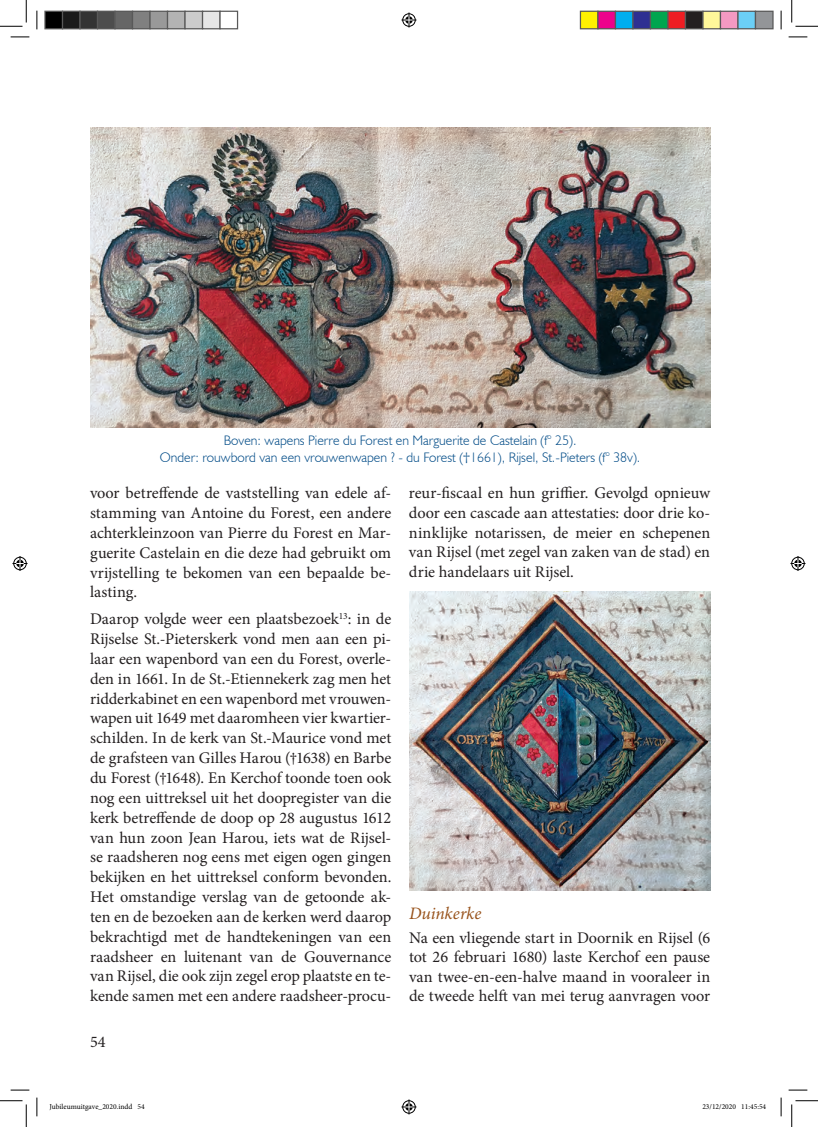
<style>
.page{position:relative;width:818px;height:1127px;background:#fff}
.page>*{position:absolute;margin:0;border:0;box-sizing:border-box;transform-origin:0 0}
.t1{font:italic 17.5px "Minion Pro";color:#98531c}
.t2{font:16.25px/19.9px "Minion Pro";letter-spacing:-.005em;color:#231f20;text-align:justify}
.t3{font:300 13.75px/16.5px "Humanist 521 BT";color:#004b87;text-align:center}
.t4{font:7.5px "Minion Pro";color:#000}
</style>
<div class="page">
<img style="left:90px;top:127px;width:620px;height:300px">
<img style="left:409px;top:591px;width:301px;height:299px">
<svg style="left:11px;top:36px;width:18px;height:2px"></svg>
<svg style="left:788px;top:36px;width:19px;height:2px"></svg>
<svg style="left:11px;top:1089px;width:18px;height:1px"></svg>
<svg style="left:788px;top:1089px;width:19px;height:1px"></svg>
<svg style="left:36px;top:11px;width:2px;height:18px"></svg>
<svg style="left:36px;top:1097px;width:2px;height:18px"></svg>
<svg style="left:780px;top:11px;width:2px;height:18px"></svg>
<svg style="left:780px;top:1097px;width:2px;height:18px"></svg>
<svg style="left:0;top:0;width:27px;height:27px"></svg>
<svg style="left:0;top:1100px;width:27px;height:26px"></svg>
<svg style="left:791px;top:0;width:27px;height:27px"></svg>
<svg style="left:791px;top:1100px;width:27px;height:26px"></svg>
<svg style="left:401px;top:13px;width:15px;height:15px"></svg>
<svg style="left:401px;top:1099px;width:15px;height:15px"></svg>
<svg style="left:13px;top:556px;width:15px;height:15px"></svg>
<svg style="left:790px;top:556px;width:15px;height:15px"></svg>
<div style="left:45px;top:11px;width:18px;height:18px;background:#000"></div>
<div style="left:44px;top:11px;width:19px;height:18px;border:1px solid #595959"></div>
<div style="left:63px;top:11px;width:17px;height:18px;background:#1a1a1a"></div>
<div style="left:62px;top:11px;width:19px;height:18px;border:1px solid #595959"></div>
<div style="left:80px;top:11px;width:18px;height:18px;background:#333"></div>
<div style="left:79px;top:11px;width:19px;height:18px;border:1px solid #595959"></div>
<div style="left:98px;top:11px;width:17px;height:18px;background:#4d4d4d"></div>
<div style="left:97px;top:11px;width:19px;height:18px;border:1px solid #595959"></div>
<div style="left:115px;top:11px;width:18px;height:18px;background:#666"></div>
<div style="left:114px;top:11px;width:19px;height:18px;border:1px solid #595959"></div>
<div style="left:133px;top:11px;width:17px;height:18px;background:#808080"></div>
<div style="left:132px;top:11px;width:19px;height:18px;border:1px solid #595959"></div>
<div style="left:150px;top:11px;width:18px;height:18px;background:#999"></div>
<div style="left:149px;top:11px;width:19px;height:18px;border:1px solid #595959"></div>
<div style="left:168px;top:11px;width:17px;height:18px;background:#b3b3b3"></div>
<div style="left:167px;top:11px;width:19px;height:18px;border:1px solid #595959"></div>
<div style="left:185px;top:11px;width:18px;height:18px;background:#ccc"></div>
<div style="left:184px;top:11px;width:19px;height:18px;border:1px solid #595959"></div>
<div style="left:203px;top:11px;width:17px;height:18px;background:#e6e6e6"></div>
<div style="left:202px;top:11px;width:19px;height:18px;border:1px solid #595959"></div>
<div style="left:219px;top:11px;width:19px;height:18px;border:1px solid #595959"></div>
<div style="left:580px;top:11px;width:18px;height:18px;background:#fff101"></div>
<div style="left:580px;top:11px;width:18px;height:18px;border:1px solid #595959"></div>
<div style="left:598px;top:11px;width:17px;height:18px;background:#ed028c"></div>
<div style="left:597px;top:11px;width:19px;height:18px;border:1px solid #595959"></div>
<div style="left:615px;top:11px;width:18px;height:18px;background:#00aeef"></div>
<div style="left:615px;top:11px;width:18px;height:18px;border:1px solid #595959"></div>
<div style="left:633px;top:11px;width:17px;height:18px;background:#2e3092"></div>
<div style="left:632px;top:11px;width:19px;height:18px;border:1px solid #595959"></div>
<div style="left:650px;top:11px;width:18px;height:18px;background:#00a54f"></div>
<div style="left:650px;top:11px;width:18px;height:18px;border:1px solid #595959"></div>
<div style="left:668px;top:11px;width:17px;height:18px;background:#ee1d23"></div>
<div style="left:667px;top:11px;width:19px;height:18px;border:1px solid #595959"></div>
<div style="left:685px;top:11px;width:18px;height:18px;background:#231f20"></div>
<div style="left:685px;top:11px;width:18px;height:18px;border:1px solid #595959"></div>
<div style="left:703px;top:11px;width:17px;height:18px;background:#fff79a"></div>
<div style="left:702px;top:11px;width:19px;height:18px;border:1px solid #595959"></div>
<div style="left:720px;top:11px;width:18px;height:18px;background:#f499c2"></div>
<div style="left:720px;top:11px;width:18px;height:18px;border:1px solid #595959"></div>
<div style="left:738px;top:11px;width:17px;height:18px;background:#6bcff6"></div>
<div style="left:737px;top:11px;width:19px;height:18px;border:1px solid #595959"></div>
<div style="left:755px;top:11px;width:18px;height:18px;background:#939598"></div>
<div style="left:755px;top:11px;width:18px;height:18px;border:1px solid #595959"></div>
<p class="t3" style="left:160px;top:432px;width:482px">Boven: wapens Pierre du Forest en Marguerite de Castelain (f° 25).<br>Onder: rouwbord van een vrouwenwapen ? - du Forest (†1661), Rijsel, St.-Pieters (f° 38v).</p>
<p class="t2" style="left:90px;top:483px;width:303px">voor betreffende de vaststelling van edele af&shy;stamming van Antoine du Forest, een andere achterkleinzoon van Pierre du Forest en Mar&shy;guerite Castelain en die deze had gebruikt om vrijstelling te bekomen van een bepaalde be&shy;lasting.</p>
<p class="t2" style="left:90px;top:609px;width:303px">Daarop volgde weer een plaatsbezoek<sup>13</sup>: in de Rijselse St.-Pieterskerk vond men aan een pi&shy;laar een wapenbord van een du Forest, overle&shy;den in 1661. In de St.-Etiennekerk zag men het ridderkabinet en een wapenbord met vrouwen&shy;wapen uit 1649 met daaromheen vier kwartier&shy;schilden. In de kerk van St.-Maurice vond met de grafsteen van Gilles Harou (†1638) en Barbe du Forest (†1648). En Kerchof toonde toen ook nog een uittreksel uit het doopregister van die kerk betreffende de doop op 28 augustus 1612 van hun zoon Jean Harou, iets wat de Rijsel&shy;se raadsheren nog eens met eigen ogen gingen bekijken en het uittreksel conform bevonden.<br>Het omstandige verslag van de getoonde ak&shy;ten en de bezoeken aan de kerken werd daarop bekrachtigd met de handtekeningen van een raadsheer en luitenant van de Gouvernance van Rijsel, die ook zijn zegel erop plaatste en te&shy;kende samen met een andere raadsheer-procu-</p>
<p class="t2" style="left:90px;top:1031px;width:17px">54</p>
<p class="t2" style="left:409px;top:483px;width:303px">reur-fiscaal en hun griffier. Gevolgd opnieuw door een cascade aan attestaties: door drie ko&shy;ninklijke notarissen, de meier en schepenen van Rijsel (met zegel van zaken van de stad) en drie handelaars uit Rijsel.</p>
<p class="t1" style="left:409px;top:901px;width:74px">Duinkerke</p>
<p class="t2" style="left:409px;top:927px;width:303px">Na een vliegende start in Doornik en Rijsel (6 tot 26 februari 1680) laste Kerchof een pause van twee-en-een-halve maand in vooraleer in de tweede helft van mei terug aanvragen voor</p>
<p class="t4" style="left:49px;top:1101px;width:97px">Jubileumuitgave_2020.indd 54</p>
<p class="t4" style="left:702px;top:1101px;width:65px">23/12/2020 11:45:54</p>
</div>
